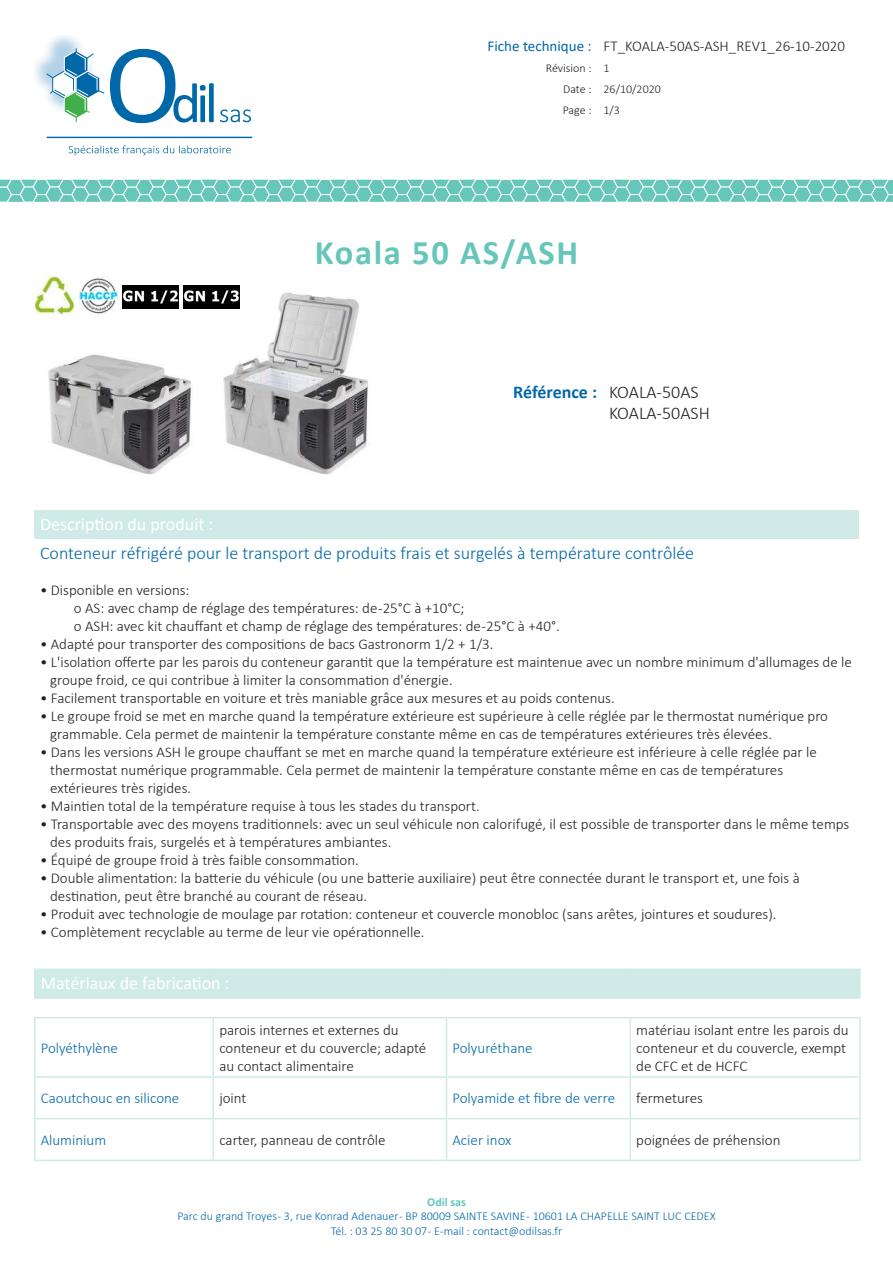
<style>
.page{position:relative;width:893px;height:1263px;background:#fff}
.page>*{position:absolute;margin:0;border:0;box-sizing:border-box;transform-origin:0 0}
.t1{font:700 34.5px "Calibri";letter-spacing:.05em;color:#65c6b9}
.t2{font:300 18px "Calibri";color:#0068a9}
.t3{font:18px "Calibri";color:#fff}
.t4{font:300 18px/21.6px "Calibri";color:#231f20}
.t5{font:300 15px/18px "Calibri";color:#231f20}
.t6{font:300 15px "Calibri";color:#0068a9}
.t7{font:300 12px/14.4px "Calibri";color:#0068a9;text-align:center}
.t8{font:300 12px/21px "Calibri";color:#231f20}
.t9{font:700 12px "Calibri";color:#65c6b9}
.s1{font-weight:400;color:#0068a9}
.s2{font-weight:700;color:#0068a9}
</style>
<div class="page">
<div style="left:34px;top:510px;width:825px;height:29px;background:#d0ebe7"></div>
<div style="left:35px;top:969px;width:825px;height:29px;background:#d0ebe7"></div>
<hr style="left:34px;top:1017px;width:179px;height:1px;background:#d0ebe7">
<hr style="left:34px;top:1018px;width:2px;height:58px;background:#d0ebe7">
<hr style="left:213px;top:1017px;width:233px;height:1px;background:#d0ebe7">
<hr style="left:213px;top:1018px;width:1px;height:58px;background:#d0ebe7">
<hr style="left:446px;top:1017px;width:184px;height:1px;background:#d0ebe7">
<hr style="left:446px;top:1018px;width:1px;height:58px;background:#d0ebe7">
<hr style="left:630px;top:1017px;width:231px;height:1px;background:#d0ebe7">
<hr style="left:629px;top:1018px;width:2px;height:58px;background:#d0ebe7">
<hr style="left:859px;top:1018px;width:2px;height:58px;background:#d0ebe7">
<hr style="left:34px;top:1076px;width:179px;height:2px;background:#d0ebe7">
<hr style="left:34px;top:1078px;width:2px;height:40px;background:#d0ebe7">
<hr style="left:213px;top:1076px;width:233px;height:2px;background:#d0ebe7">
<hr style="left:213px;top:1078px;width:1px;height:40px;background:#d0ebe7">
<hr style="left:446px;top:1076px;width:184px;height:2px;background:#d0ebe7">
<hr style="left:446px;top:1078px;width:1px;height:40px;background:#d0ebe7">
<hr style="left:630px;top:1076px;width:231px;height:2px;background:#d0ebe7">
<hr style="left:629px;top:1078px;width:2px;height:40px;background:#d0ebe7">
<hr style="left:859px;top:1078px;width:2px;height:40px;background:#d0ebe7">
<hr style="left:34px;top:1118px;width:179px;height:1px;background:#d0ebe7">
<hr style="left:34px;top:1119px;width:2px;height:41px;background:#d0ebe7">
<hr style="left:213px;top:1118px;width:233px;height:1px;background:#d0ebe7">
<hr style="left:213px;top:1119px;width:1px;height:41px;background:#d0ebe7">
<hr style="left:446px;top:1118px;width:184px;height:1px;background:#d0ebe7">
<hr style="left:446px;top:1119px;width:1px;height:41px;background:#d0ebe7">
<hr style="left:630px;top:1118px;width:231px;height:1px;background:#d0ebe7">
<hr style="left:629px;top:1119px;width:2px;height:41px;background:#d0ebe7">
<hr style="left:859px;top:1119px;width:2px;height:41px;background:#d0ebe7">
<hr style="left:34px;top:1160px;width:179px;height:1px;background:#d0ebe7">
<hr style="left:213px;top:1160px;width:233px;height:1px;background:#d0ebe7">
<hr style="left:446px;top:1160px;width:184px;height:1px;background:#d0ebe7">
<hr style="left:630px;top:1160px;width:231px;height:1px;background:#d0ebe7">
<hr style="left:34px;top:968px;width:179px;height:2px;background:#d0ebe7">
<hr style="left:34px;top:970px;width:2px;height:27px;background:#d0ebe7">
<hr style="left:213px;top:968px;width:233px;height:2px;background:#d0ebe7">
<hr style="left:446px;top:968px;width:184px;height:2px;background:#d0ebe7">
<hr style="left:630px;top:968px;width:231px;height:2px;background:#d0ebe7">
<hr style="left:859px;top:970px;width:2px;height:27px;background:#d0ebe7">
<hr style="left:34px;top:997px;width:179px;height:2px;background:#d0ebe7">
<hr style="left:213px;top:997px;width:233px;height:2px;background:#d0ebe7">
<hr style="left:446px;top:997px;width:184px;height:2px;background:#d0ebe7">
<hr style="left:630px;top:997px;width:231px;height:2px;background:#d0ebe7">
<img style="left:48px;top:354px;width:143px;height:121px">
<img style="left:216px;top:290px;width:153px;height:185px">
<img style="left:122px;top:286px;width:57px;height:22px">
<img style="left:183px;top:286px;width:56px;height:22px">
<svg style="left:69px;top:145px;width:162px;height:10px"></svg>
<hr style="left:47px;top:137px;width:205px;height:1px;background:#0068a9">
<svg style="left:220px;top:109px;width:31px;height:13px"></svg>
<svg style="left:46px;top:48px;width:168px;height:75px"></svg>
<svg style="left:0;top:179px;width:893px;height:23px;background:#7fcfc4"></svg>
<img style="left:79px;top:278px;width:39px;height:36px">
<img style="left:34px;top:276px;width:40px;height:39px">
<p class="t5" style="left:488px;top:37px;width:359px"><span class="s1">Fiche technique :</span> FT_KOALA-50AS-ASH_REV1_26-10-2020</p>
<p class="t8" style="left:563px;top:58px;width:100px;text-indent:-17px">Révision : 1<br>Date : 26/10/2020<br>Page : 1/3</p>
<h1 class="t1" style="left:315px;top:228px;width:265px">Koala 50 AS/ASH</h1>
<p class="t4" style="left:609px;top:381px;width:102px;text-indent:-96px"><span class="s2">Référence :</span> KOALA-50AS<br>KOALA-50ASH</p>
<p class="t3" style="left:40px;top:511px;width:175px">Description du produit :</p>
<p class="t2" style="left:40px;top:541px;width:656px">Conteneur réfrigéré pour le transport de produits frais et surgelés à température contrôlée</p>
<p class="t5" style="left:74px;top:580px;width:487px;text-indent:-34px">• Disponible en versions:<br>o AS: avec champ de réglage des températures: de -25°C à +10°C;<br>o ASH: avec kit chauffant et champ de réglage des températures: de -25°C à +40°.</p>
<p class="t5" style="left:40px;top:634px;width:455px">• Adapté pour transporter des compositions de bacs Gastronorm 1/2 + 1/3.</p>
<p class="t5" style="left:50px;top:652px;width:803px;text-indent:-10px">• L'isolation offerte par les parois du conteneur garantit que la température est maintenue avec un nombre minimum d'allumages de le groupe froid, ce qui contribue à limiter la consommation d'énergie.</p>
<p class="t5" style="left:40px;top:688px;width:576px">• Facilement transportable en voiture et très maniable grâce aux mesures et au poids contenus.</p>
<p class="t5" style="left:50px;top:706px;width:779px;text-indent:-10px">• Le groupe froid se met en marche quand la température extérieure est supérieure à celle réglée par le thermostat numérique pro grammable. Cela permet de maintenir la température constante même en cas de températures extérieures très élevées.</p>
<p class="t5" style="left:50px;top:742px;width:768px;text-indent:-10px">• Dans les versions ASH le groupe chauffant se met en marche quand la température extérieure est inférieure à celle réglée par le thermostat numérique programmable. Cela permet de maintenir la température constante même en cas de températures extérieures très rigides.</p>
<p class="t5" style="left:40px;top:796px;width:441px">• Maintien total de la température requise à tous les stades du transport.</p>
<p class="t5" style="left:50px;top:814px;width:801px;text-indent:-10px">• Transportable avec des moyens traditionnels: avec un seul véhicule non calorifugé, il est possible de transporter dans le même temps des produits frais, surgelés et à températures ambiantes.</p>
<p class="t5" style="left:40px;top:850px;width:320px">• Équipé de groupe froid à très faible consommation.</p>
<p class="t5" style="left:50px;top:868px;width:751px;text-indent:-10px">• Double alimentation: la batterie du véhicule (ou une batterie auxiliaire) peut être connectée durant le transport et, une fois à destination, peut être branché au courant de réseau.</p>
<p class="t5" style="left:40px;top:904px;width:738px">• Produit avec technologie de moulage par rotation: conteneur et couvercle monobloc (sans arêtes, jointures et soudures).</p>
<p class="t5" style="left:40px;top:922px;width:386px">• Complètement recyclable au terme de leur vie opérationnelle.</p>
<p class="t3" style="left:41px;top:970px;width:190px">Matériaux de fabrication :</p>
<p class="t6" style="left:41px;top:1039px;width:79px">Polyéthylène</p>
<p class="t5" style="left:219px;top:1021px;width:209px">parois internes et externes du conteneur et du couvercle; adapté au contact alimentaire</p>
<p class="t6" style="left:452px;top:1039px;width:82px">Polyuréthane</p>
<p class="t5" style="left:636px;top:1021px;width:214px">matériau isolant entre les parois du conteneur et du couvercle, exempt de CFC et de HCFC</p>
<p class="t6" style="left:41px;top:1089px;width:140px">Caoutchouc en silicone</p>
<p class="t5" style="left:219px;top:1089px;width:29px">joint</p>
<p class="t6" style="left:452px;top:1089px;width:164px">Polyamide et fibre de verre</p>
<p class="t5" style="left:636px;top:1089px;width:68px">fermetures</p>
<p class="t6" style="left:41px;top:1131px;width:67px">Aluminium</p>
<p class="t5" style="left:219px;top:1131px;width:168px">carter, panneau de contrôle</p>
<p class="t6" style="left:452px;top:1131px;width:61px">Acier inox</p>
<p class="t5" style="left:636px;top:1131px;width:146px">poignées de préhension</p>
<p class="t9" style="left:427px;top:1193px;width:40px">Odil sas</p>
<p class="t7" style="left:177px;top:1209px;width:540px">Parc du grand Troyes - 3, rue Konrad Adenauer - BP 80009 SAINTE SAVINE - 10601 LA CHAPELLE SAINT LUC CEDEX<br>Tél. : 03 25 80 30 07 - E-mail : contact@odilsas.fr</p>
</div>
